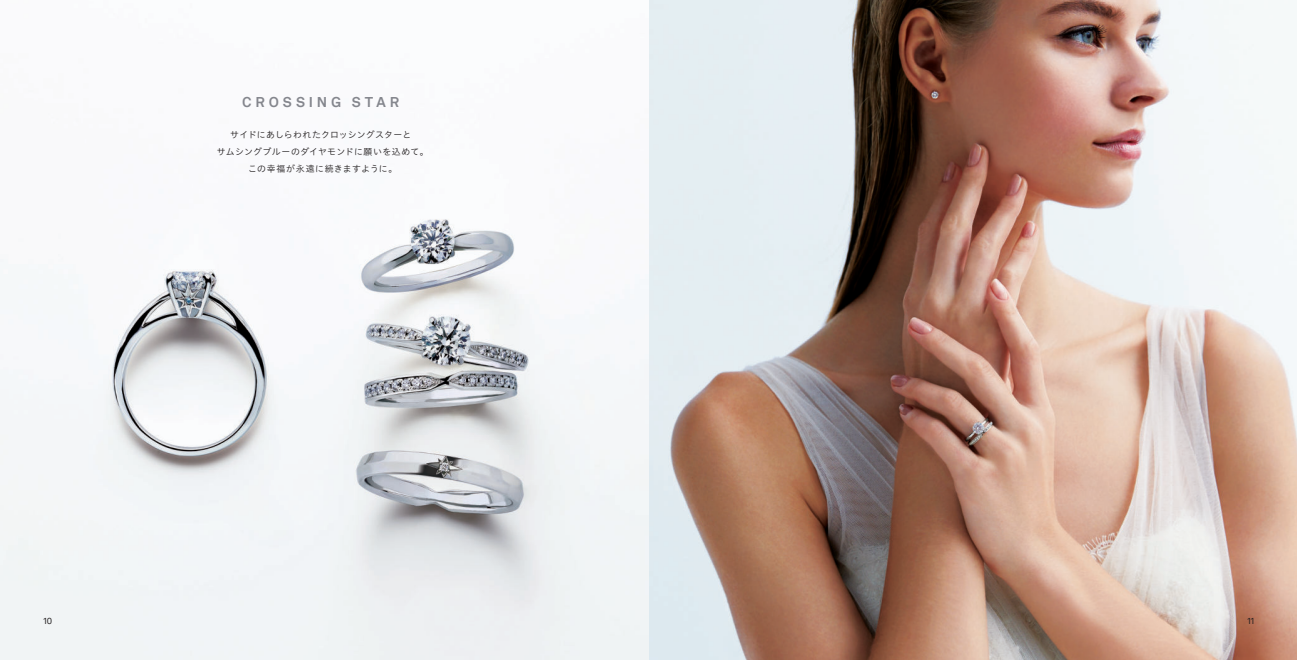
<style>
.page{position:relative;width:1297px;height:660px;background:#fff}
.page>*{position:absolute;margin:0;border:0;box-sizing:border-box;transform-origin:0 0}
.t1{font:700 14.12px "Akkurat LLTT";letter-spacing:.27em;color:#84868d}
.t2{font:8.88px/16.9px "Hiragino UD Sans Std N W3 90 pv RKSJ H";letter-spacing:.035em;color:#231f20;text-align:center}
.t3{font:8.88px "Akkurat LLTT";color:#231f20}
</style>
<div class="page">
<img style="left:0;top:0;width:1297px;height:659px">
<h1 class="t1" style="left:242px;top:94px;width:159px">CROSSING STAR</h1>
<p class="t2" style="left:217px;top:126px;width:214px">サイドにあしらわれたクロッシングスターと<br>サムシングブルーのダイヤモンドに願いを込めて。この幸福が永遠に続きますように。</p>
<p class="t3" style="left:43px;top:614px;width:10px">10</p>
<p class="t3" style="left:1247px;top:614px;width:8px">11</p>
</div>
